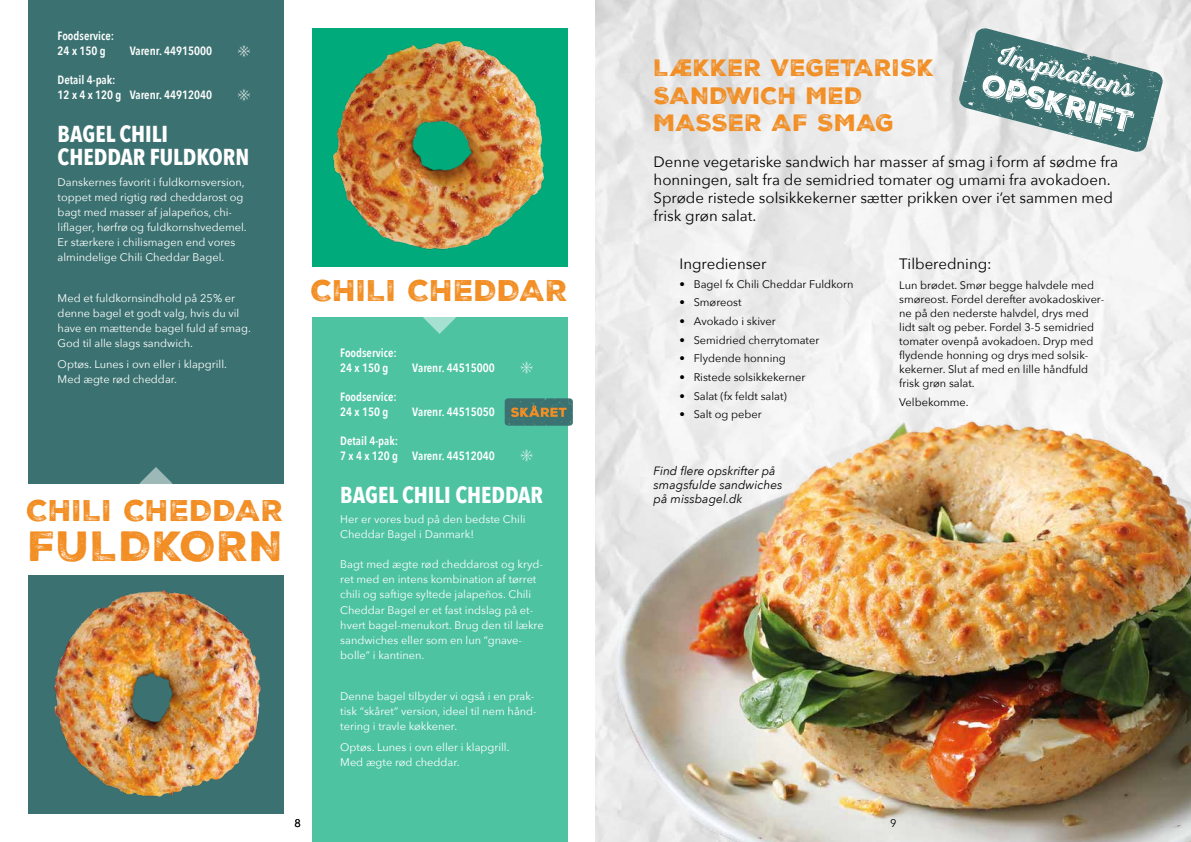
<style>
.page{position:relative;width:1191px;height:842px;background:#fff}
.page>*{position:absolute;margin:0;border:0;box-sizing:border-box;transform-origin:0 0}
.t1{font:41px "Nexa Rust Sans Black 2";letter-spacing:.03em;color:#f28e24}
.t2{font:29px "Nexa Rust Sans Black 2";letter-spacing:.01em;color:#f28e24}
.t3{font:700 23px/23px "Avenir Next Condensed";color:#fff}
.t4{font:23px/27.6px "Nexa Rust Sans Black 2";letter-spacing:.01em;color:#f28e24}
.t5{font:15px/18px "Avenir Next";color:#000}
.t6{font:600 12px/15.1px "Avenir Next Condensed";color:#fff}
.t7{font:italic 12px/14.4px "Avenir Next";color:#000}
.t8{font:11px/15px "Avenir Next";color:#fff}
.t9{font:11px/14px "Avenir Next";color:#000}
</style>
<div class="page">
<img style="left:595px;top:380px;width:596px;height:462px">
<div style="left:312px;top:317px;width:255px;height:525px;background:#4dc3a2"></div>
<div style="left:28px;top:0;width:255px;height:483px;background:#3b7271"></div>
<div style="left:312px;top:28px;width:255px;height:238px;background:#00aa7a"></div>
<img style="left:332px;top:40px;width:213px;height:210px">
<div style="left:28px;top:575px;width:255px;height:239px;background:#3b7271"></div>
<img style="left:53px;top:590px;width:208px;height:207px">
<svg style="left:520px;top:361px;width:13px;height:13px"></svg>
<svg style="left:520px;top:449px;width:13px;height:13px"></svg>
<svg style="left:238px;top:45px;width:12px;height:12px"></svg>
<svg style="left:238px;top:89px;width:12px;height:12px"></svg>
<svg style="left:959px;top:27px;width:204px;height:126px"></svg>
<svg style="left:505px;top:398px;width:68px;height:28px"></svg>
<svg style="left:139px;top:467px;width:33px;height:17px"></svg>
<svg style="left:423px;top:317px;width:33px;height:17px"></svg>
<p class="t6" style="left:58px;top:28px;width:58px">Foodservice:<br>24 x 150 g</p>
<p class="t6" style="left:130px;top:43px;width:84px">Varenr. 44915000</p>
<p class="t6" style="left:58px;top:72px;width:156px">Detail 4-pak:<br>12 x 4 x 120 g Varenr. 44912040</p>
<h3 class="t3" style="left:58px;top:123px;width:193px">BAGEL CHILI<br>CHEDDAR FULDKORN</h3>
<p class="t8" style="left:58px;top:174px;width:191px">Danskernes favorit i fuldkornsversion, toppet med rigtig rød cheddarost og bagt med masser af jalapeños, chi&shy;liflager, hørfrø og fuldkornshvedemel.<br>Er stærkere i chilismagen end vores almindelige Chili Cheddar Bagel.</p>
<p class="t8" style="left:58px;top:291px;width:195px">Med et fuldkornsindhold på 25% er denne bagel et godt valg, hvis du vil have en mættende bagel fuld af smag.<br>God til alle slags sandwich.</p>
<p class="t8" style="left:58px;top:356px;width:171px">Optøs. Lunes i ovn eller i klapgrill.<br>Med ægte rød cheddar.</p>
<h2 class="t2" style="left:27px;top:491px;width:258px">CHILI CHEDDAR</h2>
<h1 class="t1" style="left:28px;top:518px;width:257px">FULDKORN</h1>
<h2 class="t2" style="left:311px;top:271px;width:258px">CHILI CHEDDAR</h2>
<p class="t6" style="left:340px;top:345px;width:58px">Foodservice:<br>24 x 150 g</p>
<p class="t6" style="left:412px;top:360px;width:84px">Varenr. 44515000</p>
<p class="t6" style="left:340px;top:389px;width:58px">Foodservice:<br>24 x 150 g</p>
<p class="t6" style="left:412px;top:404px;width:84px">Varenr. 44515050</p>
<p class="t6" style="left:340px;top:433px;width:156px">Detail 4-pak:<br>7 x 4 x 120 g Varenr. 44512040</p>
<h3 class="t3" style="left:340px;top:483px;width:204px">BAGEL CHILI CHEDDAR</h3>
<p class="t8" style="left:340px;top:512px;width:187px">Her er vores bud på den bedste Chili<br>Cheddar Bagel i Danmark!</p>
<p class="t8" style="left:340px;top:557px;width:205px">Bagt med ægte rød cheddarost og kryd&shy;ret med en intens kombination af tørret chili og saftige syltede jalapeños. Chili Cheddar Bagel er et fast indslag på et&shy;hvert bagel-menukort. Brug den til lækre sandwiches eller som en lun “gnave&shy;bolle” i kantinen.</p>
<p class="t8" style="left:340px;top:688px;width:198px">Denne bagel tilbyder vi også i en prak&shy;tisk “skåret” version, ideel til nem hånd&shy;tering i travle køkkener.</p>
<p class="t8" style="left:340px;top:739px;width:171px">Optøs. Lunes i ovn eller i klapgrill.<br>Med ægte rød cheddar.</p>
<p class="t9" style="left:294px;top:816px;width:8px">8</p>
<h3 class="t4" style="left:654px;top:54px;width:282px">LÆKKER VEGETARISK<br>SANDWICH MED<br>MASSER AF SMAG</h3>
<h3 class="t5" style="left:653px;top:152px;width:466px">Denne vegetariske sandwich har masser af smag i form af sødme fra honningen, salt fra de semidried tomater og umami fra avokadoen.<br>Sprøde ristede solsikkekerner sætter prikken over i’et sammen med frisk grøn salat.</h3>
<h3 class="t5" style="left:679px;top:254px;width:89px">Ingredienser</h3>
<p class="t9" style="left:679px;top:276px;width:176px">• Bagel fx Chili Cheddar Fuldkorn</p>
<p class="t9" style="left:679px;top:295px;width:63px">• Smøreost</p>
<p class="t9" style="left:679px;top:314px;width:98px">• Avokado i skiver</p>
<p class="t9" style="left:679px;top:332px;width:141px">• Semidried cherrytomater</p>
<p class="t9" style="left:679px;top:351px;width:108px">• Flydende honning</p>
<p class="t9" style="left:679px;top:370px;width:127px">• Ristede solsikkekerner</p>
<p class="t9" style="left:679px;top:388px;width:109px">• Salat (fx feldt salat)</p>
<p class="t9" style="left:679px;top:407px;width:84px">• Salt og peber</p>
<p class="t7" style="left:653px;top:463px;width:130px">Find flere opskrifter på smagsfulde sandwiches på missbagel.dk</p>
<h3 class="t5" style="left:899px;top:254px;width:94px">Tilberedning:</h3>
<p class="t9" style="left:899px;top:277px;width:206px">Lun brødet. Smør begge halvdele med smøreost. Fordel derefter avokadoskiver&shy;ne på den nederste halvdel, drys med lidt salt og peber. Fordel 3-5 semidried tomater ovenpå avokadoen. Dryp med flydende honning og drys med solsik&shy;kekerner. Slut af med en lille håndfuld frisk grøn salat.</p>
<p class="t9" style="left:899px;top:395px;width:71px">Velbekomme.</p>
<p class="t9" style="left:890px;top:816px;width:8px">9</p>
</div>
